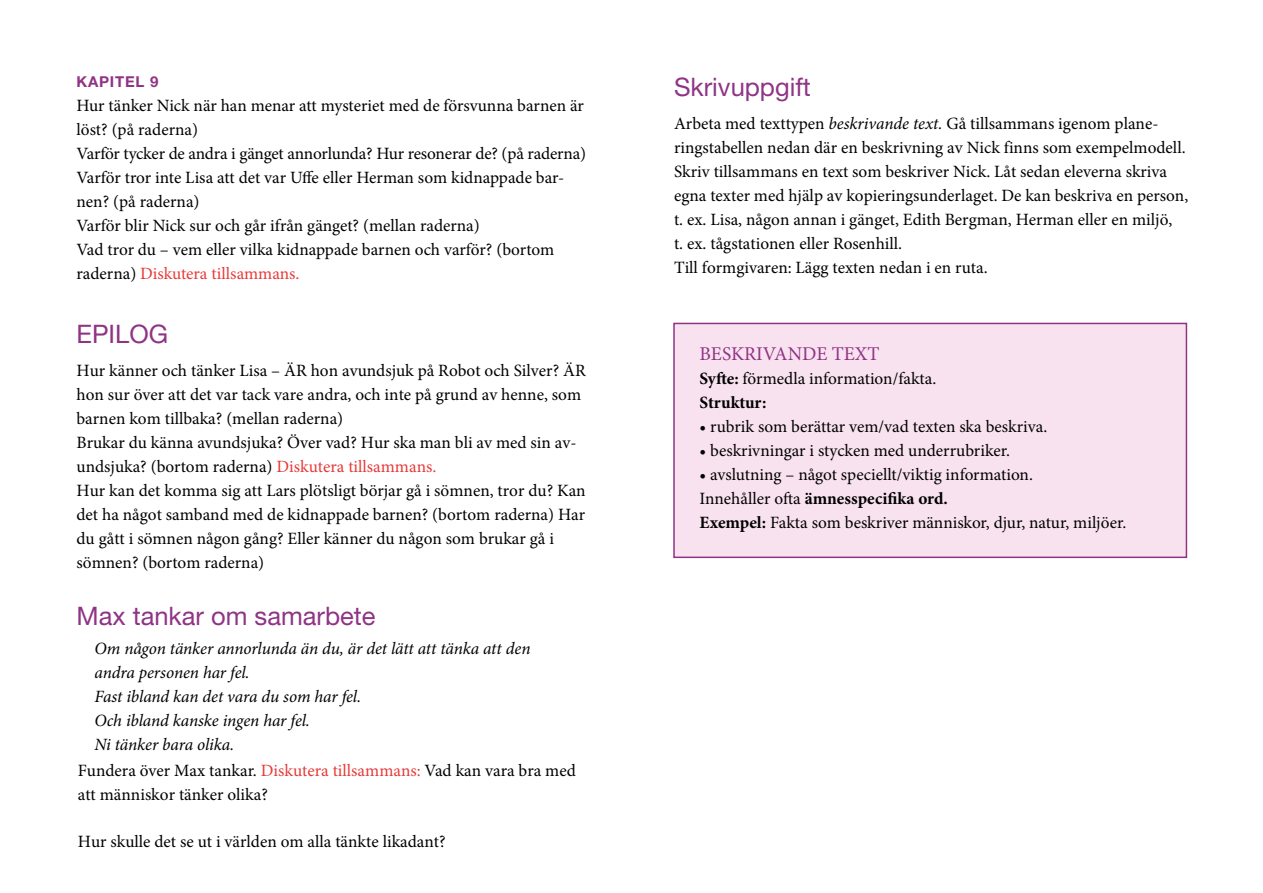
<style>
.page{position:relative;width:1263px;height:893px;background:#fff}
.page>*{position:absolute;margin:0;border:0;box-sizing:border-box;transform-origin:0 0}
.t1{font:25.5px "Helvetica Neue LT Std";color:#8f3485}
.t2{font:19.5px "Minion Pro";color:#8f3485}
.t3{font:17.25px/24px "Minion Pro";color:#000}
.t4{font:italic 17.25px/24px "Minion Pro";letter-spacing:-.01em;color:#000}
.t5{font:700 15px "Helvetica Neue LT Std";letter-spacing:.05em;color:#8f3485}
.s1{color:#e73937}
.s2{font-style:italic}
.s3{font-weight:700}
</style>
<div class="page">
<div style="left:673px;top:323px;width:514px;height:235px;background:#f9e2ef;border:2px solid #8f3485"></div>
<p class="t5" style="left:77px;top:73px;width:83px">KAPITEL 9</p>
<p class="t3" style="left:77px;top:94px;width:511px">Hur tänker Nick när han menar att mysteriet med de försvunna barnen är löst? (på raderna)<br>Varför tycker de andra i gänget annorlunda? Hur resonerar de? (på raderna)<br>Varför tror inte Lisa att det var Uffe eller Herman som kidnappade bar&shy;nen? (på raderna)<br>Varför blir Nick sur och går ifrån gänget? (mellan raderna)<br>Vad tror du – vem eller vilka kidnappade barnen och varför? (bortom raderna) <span class="s1">Diskutera tillsammans.</span></p>
<h1 class="t1" style="left:77px;top:319px;width:93px">EPILOG</h1>
<p class="t3" style="left:77px;top:358px;width:511px">Hur känner och tänker Lisa – ÄR hon avundsjuk på Robot och Silver? ÄR hon sur över att det var tack vare andra, och inte på grund av henne, som barnen kom tillbaka? (mellan raderna)<br>Brukar du känna avundsjuka? Över vad? Hur ska man bli av med sin av&shy;undsjuka? (bortom raderna) <span class="s1">Diskutera tillsammans.<br></span>Hur kan det komma sig att Lars plötsligt börjar gå i sömnen, tror du? Kan det ha något samband med de kidnappade barnen? (bortom raderna) Har du gått i sömnen någon gång? Eller känner du någon som brukar gå i sömnen? (bortom raderna)</p>
<h1 class="t1" style="left:77px;top:600px;width:301px">Max tankar om samarbete</h1>
<p class="t4" style="left:95px;top:636px;width:437px">Om någon tänker annorlunda än du, är det lätt att tänka att den andra personen har fel.<br>Fast ibland kan det vara du som har fel.<br>Och ibland kanske ingen har fel.<br>Ni tänker bara olika.</p>
<p class="t3" style="left:78px;top:758px;width:499px">Fundera över Max tankar. <span class="s1">Diskutera tillsammans:</span> Vad kan vara bra med att människor tänker olika?</p>
<p class="t3" style="left:78px;top:830px;width:369px">Hur skulle det se ut i världen om alla tänkte likadant?</p>
<h1 class="t1" style="left:674px;top:72px;width:138px">Skrivuppgift</h1>
<p class="t3" style="left:674px;top:112px;width:516px">Arbeta med texttypen <span class="s2">beskrivande text.</span> Gå tillsammans igenom plane&shy;ringstabellen nedan där en beskrivning av Nick finns som exempelmodell.<br>Skriv tillsammans en text som beskriver Nick. Låt sedan eleverna skriva egna texter med hjälp av kopieringsunderlaget. De kan beskriva en person, t. ex. Lisa, någon annan i gänget, Edith Bergman, Herman eller en miljö,<br>t. ex. tågstationen eller Rosenhill.<br>Till formgivaren: Lägg texten nedan i en ruta.</p>
<p class="t2" style="left:699px;top:340px;width:182px">BESKRIVANDE TEXT</p>
<p class="t3" style="left:699px;top:366px;width:238px"><span class="s3">Syfte:</span> förmedla information/fakta.<br><span class="s3">Struktur:</span></p>
<p class="t3" style="left:699px;top:414px;width:349px">• rubrik som berättar vem/vad texten ska beskriva.</p>
<p class="t3" style="left:699px;top:438px;width:312px">• beskrivningar i stycken med underrubriker.</p>
<p class="t3" style="left:699px;top:462px;width:428px">• avslutning – något speciellt/viktig information.<br>Innehåller ofta <span class="s3">ämnesspecifika ord.<br>Exempel:</span> Fakta som beskriver människor, djur, natur, miljöer.</p>
</div>
